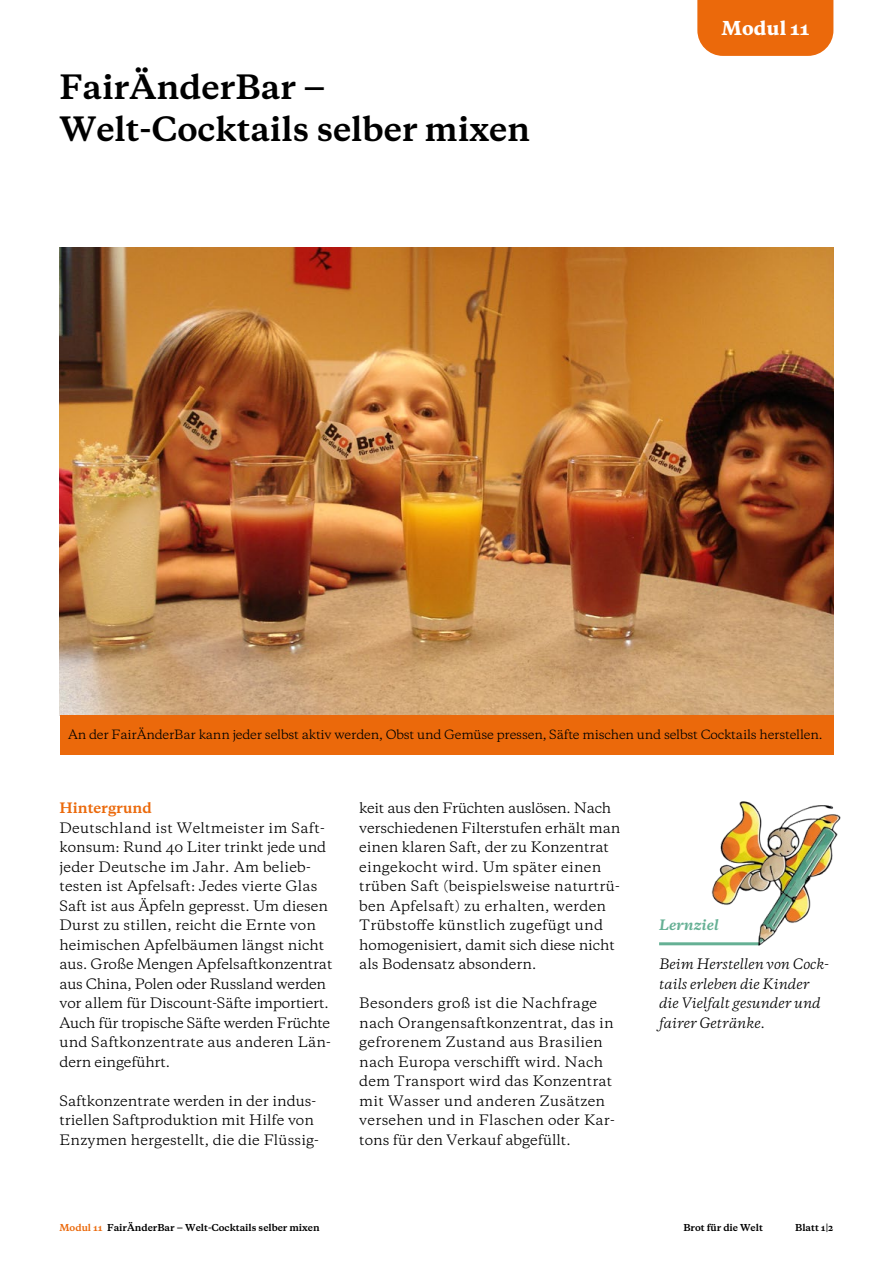
<style>
.page{position:relative;width:893px;height:1263px;background:#fff}
.page>*{position:absolute;margin:0;border:0;box-sizing:border-box;transform-origin:0 0}
.t1{font:700 31.5px/42px "Galaxie Copernicus";color:#000}
.t2{font:800 18px "Galaxie Copernicus";letter-spacing:.01em;color:#fff}
.t3{font:13.5px/19.5px "Galaxie Copernicus";letter-spacing:.01em;color:#000}
.t4{font:italic 13.5px/19.5px "Galaxie Copernicus";color:#000}
.t5{font:700 13.5px "Galaxie Copernicus";color:#eb690b}
.t6{font:italic 700 13.5px "Galaxie Copernicus";color:#65b094}
.t7{font:12px "Galaxie Copernicus";letter-spacing:-.015em;color:#000}
.t8{font:700 9px "Galaxie Copernicus";color:#000}
.s1{color:#eb690b}
</style>
<div class="page">
<hr style="left:659px;top:942px;width:100px;height:3px;background:#65b094">
<div style="left:697px;top:0;width:136px;height:56px;background:#eb690b"></div>
<img style="left:60px;top:248px;width:773px;height:468px">
<div style="left:60px;top:716px;width:773px;height:39px;background:#eb690b"></div>
<img style="left:696px;top:801px;width:145px;height:145px">
<h1 class="t1" style="left:60px;top:66px;width:472px">FairÄnderBar ‒<br>Welt-Cocktails selber mixen</h1>
<h2 class="t2" style="left:721px;top:17px;width:90px">Modul 11</h2>
<p class="t7" style="left:68px;top:726px;width:756px">An der FairÄnderBar kann jeder selbst aktiv werden, Obst und Gemüse pressen, Säfte mischen und selbst Cocktails herstellen.</p>
<p class="t5" style="left:60px;top:799px;width:94px">Hintergrund</p>
<p class="t3" style="left:60px;top:818px;width:274px">Deutschland ist Weltmeister im Saft&shy;konsum: Rund 40 Liter trinkt jede und jeder Deutsche im Jahr. Am belieb&shy;testen ist Apfelsaft: Jedes vierte Glas Saft ist aus Äpfeln gepresst. Um diesen Durst zu stillen, reicht die Ernte von heimischen Apfelbäumen längst nicht aus. Große Mengen Apfelsaftkonzentrat aus China, Polen oder Russland werden vor allem für Discount-Säfte importiert.<br>Auch für tropische Säfte werden Früchte und Saftkonzentrate aus anderen Län&shy;dern eingeführt.</p>
<p class="t3" style="left:60px;top:1091px;width:261px">Saftkonzentrate werden in der indus&shy;triellen Saftproduktion mit Hilfe von<br>Enzymen hergestellt, die die Flüssig-</p>
<p class="t3" style="left:359px;top:798px;width:263px">keit aus den Früchten auslösen. Nach verschiedenen Filterstufen erhält man einen klaren Saft, der zu Konzentrat eingekocht wird. Um später einen trüben Saft (beispielsweise naturtrü&shy;ben Apfelsaft) zu erhalten, werden Trübstoffe künstlich zugefügt und homogenisiert, damit sich diese nicht als Bodensatz absondern.</p>
<p class="t3" style="left:359px;top:993px;width:257px">Besonders groß ist die Nachfrage nach Orangensaftkonzentrat, das in gefrorenem Zustand aus Brasilien nach Europa verschifft wird. Nach dem Transport wird das Konzentrat mit Wasser und anderen Zusätzen versehen und in Flaschen oder Kar&shy;tons für den Verkauf abgefüllt.</p>
<p class="t6" style="left:659px;top:916px;width:61px">Lernziel</p>
<p class="t4" style="left:659px;top:955px;width:171px">Beim Herstellen von Cock&shy;tails erleben die Kinder die Vielfalt gesunder und fairer Getränke.</p>
<p class="t8" style="left:60px;top:1221px;width:262px"><span class="s1">Modul 11</span> FairÄnderBar ‒ Welt-Cocktails selber mixen</p>
<p class="t8" style="left:683px;top:1221px;width:81px">Brot für die Welt</p>
<p class="t8" style="left:795px;top:1221px;width:40px">Blatt 1|2</p>
</div>
